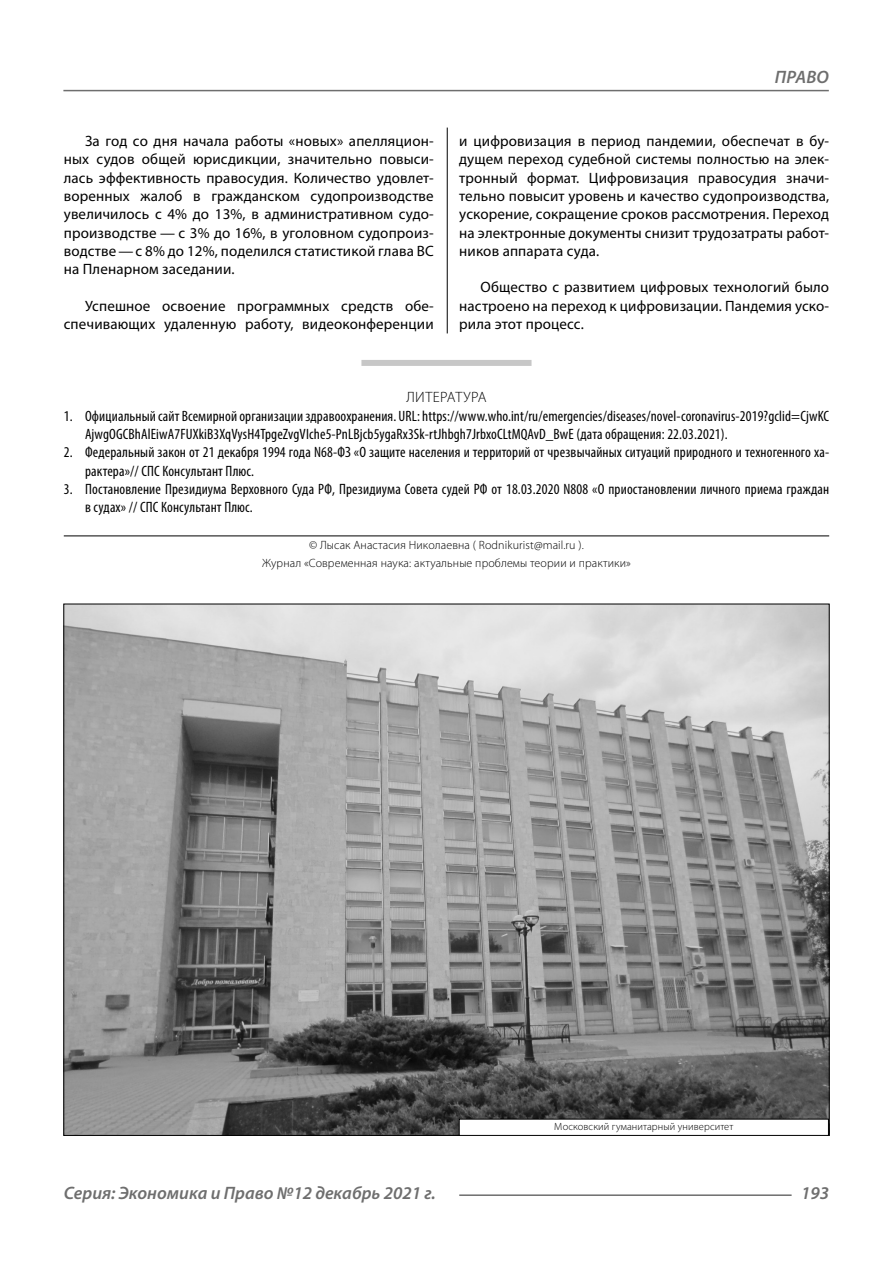
<style>
.page{position:relative;width:893px;height:1263px;background:#fff}
.page>*{position:absolute;margin:0;border:0;box-sizing:border-box;transform-origin:0 0}
.t1{font:italic 600 18px "Myriad Pro";color:#6e6e6e}
.Normal{font:15px/18.3px "Myriad Pro";letter-spacing:.01em;color:#000;text-align:justify}
.t2{font:condensed 15px/18.3px "Myriad Pro";letter-spacing:.01em;color:#000}
.Literature{font:300 15px "Myriad Pro";letter-spacing:.03em;color:#000}
.Copy{font:300 12px/18.3px "Myriad Pro";letter-spacing:.01em;color:#000;text-align:center}
.Author-doc{font:300 10.5px "Myriad Pro";letter-spacing:.01em;color:#000}
</style>
<div class="page">
<hr style="left:447px;top:128px;width:1px;height:1007px;background:#000">
<div style="left:361px;top:360px;width:170px;height:6px;background:#c7c7c7"></div>
<div style="left:64px;top:384px;width:765px;height:879px;background:#fff"></div>
<hr style="left:64px;top:535px;width:765px;height:1px;background:#000">
<hr style="left:63px;top:90px;width:766px;height:1px;background:#6e6e6e">
<hr style="left:459px;top:1194px;width:333px;height:2px;background:#6e6e6e">
<img style="left:65px;top:606px;width:763px;height:528px">
<div style="left:459px;top:1119px;width:369px;height:16px;background:#fff"></div>
<div style="left:459px;top:1119px;width:370px;height:17px;border:1px solid #000"></div>
<p class="Normal" style="left:64px;top:131px;width:371px;text-indent:21px">За год со дня начала работы «новых» апелляцион&shy;ных судов общей юрисдикции, значительно повыси&shy;лась эффективность правосудия. Количество удовлет&shy;воренных жалоб в гражданском судопроизводстве увеличилось с 4% до 13%, в административном судо&shy;производстве — с 3% до 16%, в уголовном судопроиз&shy;водстве—с 8% до 12%, поделился статистикой глава ВС на Пленарном заседании.</p>
<p class="Normal" style="left:64px;top:296px;width:371px;text-align:right">Успешное освоение программных средств обе&shy;спечивающих удаленную работу, видеоконференции</p>
<p class="t1" style="left:775px;top:66px;width:24px">Право</p>
<p class="Normal" style="left:459px;top:131px;width:371px">и цифровизация в период пандемии, обеспечат в бу&shy;дущем переход судебной системы полностью на элек&shy;тронный формат. Цифровизация правосудия значи&shy;тельно повысит уровень и качество судопроизводства, ускорение, сокращение сроков рассмотрения. Переход на электронные документы снизит трудозатраты работ&shy;ников аппарата суда.</p>
<p class="Normal" style="left:459px;top:278px;width:371px;text-indent:21px">Общество с развитием цифровых технологий было настроено на переход к цифровизации. Пандемия уско&shy;рила этот процесс.</p>
<p class="Literature" style="left:406px;top:388px;width:82px">ЛИТЕРАТУРА</p>
<p class="t2" style="left:85px;top:406px;width:746px;text-indent:-21px">1. Официальный сайт Всемирной организации здравоохранения. URL: https://www.who.int/ru/emergencies/diseases/novel-coronavirus‑2019?gclid=CjwKC<br>AjwgOGCBhAlEiwA7FUXkiB3XqVysH4TpgeZvgVIche5-PnLBjcb5ygaRx3Sk-rtJhbgh7JrbxoCLtMQAvD_BwE (дата обращения: 22.03.2021).</p>
<p class="t2" style="left:85px;top:443px;width:746px;text-indent:-21px">2. Федеральный закон от 21 декабря 1994 года N68-ФЗ «О защите населения и территорий от чрезвычайных ситуаций природного и техногенного ха&shy;рактера»// СПС Консультант Плюс.</p>
<p class="t2" style="left:85px;top:480px;width:746px;text-indent:-21px">3. Постановление Президиума Верховного Суда РФ, Президиума Совета судей РФ от 18.03.2020 N808 «О приостановлении личного приема граждан в судах» // СПС Консультант Плюс.</p>
<p class="Copy" style="left:262px;top:536px;width:370px">© Лысак Анастасия Николаевна ( Rodnikurist@mail.ru ).<br>Журнал «Современная наука: актуальные проблемы теории и практики»</p>
<p class="Author-doc" style="left:554px;top:1120px;width:181px">Московский гуманитарный университет</p>
<p class="t1" style="left:64px;top:1182px;width:373px">Серия: Экономика и Право №12 декабрь 2021 г.</p>
<p class="t1" style="left:801px;top:1182px;width:30px">193</p>
</div>
